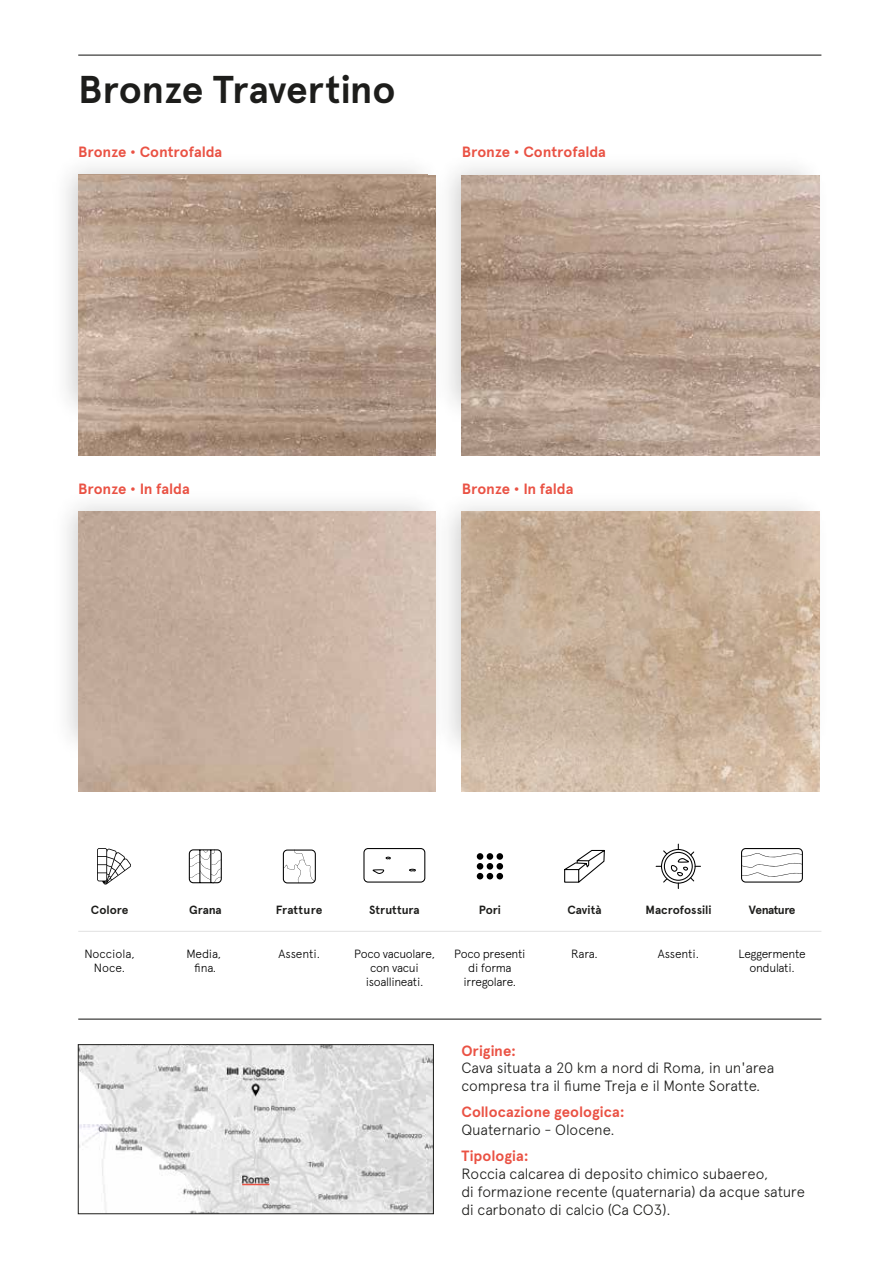
<style>
.page{position:relative;width:893px;height:1263px;background:#fff}
.page>*{position:absolute;margin:0;border:0;box-sizing:border-box;transform-origin:0 0}
.t1{font:700 38.7px "Apercu";letter-spacing:-.005em;color:#1d1d1b}
.t2{font:300 14.85px/17.9px "Apercu";letter-spacing:-.015em;color:#1d1d1b}
.t3{font:700 14.85px "Apercu";letter-spacing:-.005em;color:#ea5244}
.t4{font:300 11.85px/14.2px "Apercu";letter-spacing:-.025em;color:#010101;text-align:center}
.t5{font:700 11.85px "Apercu";letter-spacing:-.005em;color:#1d1d1b}
.t6{font:300 11.85px/14.2px "Apercu";color:#010101;text-align:center}
.t7{font:700 11.85px "Apercu";letter-spacing:-.045em;color:#1d1d1b}
</style>
<div class="page">
<img style="left:404px;top:160px;width:416px;height:295px">
<img style="left:404px;top:497px;width:416px;height:295px">
<img style="left:462px;top:176px;width:357px;height:279px">
<img style="left:78px;top:176px;width:358px;height:279px">
<img style="left:462px;top:511px;width:357px;height:280px">
<hr style="left:78px;top:55px;width:743px;height:1px;background:#1d1d1b">
<hr style="left:78px;top:1018px;width:743px;height:2px;background:#1d1d1b">
<hr style="left:78px;top:931px;width:743px;height:1px;background:#e3e3e3">
<svg style="left:97px;top:848px;width:34px;height:37px"></svg>
<svg style="left:188px;top:849px;width:34px;height:35px"></svg>
<div style="left:283px;top:849px;width:33px;height:34px;border:1px solid #010101;border-radius:4px"></div>
<svg style="left:283px;top:849px;width:32px;height:34px"></svg>
<div style="left:477px;top:853px;width:6px;height:7px;background:#010101;border-radius:50%"></div>
<div style="left:487px;top:853px;width:6px;height:7px;background:#010101;border-radius:50%"></div>
<div style="left:496px;top:863px;width:7px;height:6px;background:#010101;border-radius:50%"></div>
<svg style="left:477px;top:863px;width:16px;height:16px"></svg>
<div style="left:496px;top:873px;width:7px;height:6px;background:#010101;border-radius:50%"></div>
<div style="left:496px;top:853px;width:7px;height:7px;background:#010101;border-radius:50%"></div>
<svg style="left:564px;top:849px;width:41px;height:34px"></svg>
<svg style="left:655px;top:843px;width:46px;height:46px"></svg>
<div style="left:363px;top:848px;width:62px;height:34px;border:1px solid #010101;border-radius:4px"></div>
<svg style="left:373px;top:856px;width:43px;height:18px"></svg>
<div style="left:741px;top:848px;width:62px;height:34px;border:1px solid #010101;border-radius:4px"></div>
<svg style="left:741px;top:853px;width:62px;height:4px"></svg>
<svg style="left:741px;top:863px;width:62px;height:14px"></svg>
<img style="left:80px;top:1046px;width:352px;height:166px">
<div style="left:78px;top:1044px;width:356px;height:170px;border:1px solid #1d1d1b"></div>
<svg style="left:242px;top:1184px;width:27px;height:1px"></svg>
<h1 class="t1" style="left:78px;top:66px;width:319px">Bronze Travertino</h1>
<p class="t3" style="left:78px;top:143px;width:146px">Bronze • Controfalda</p>
<p class="t3" style="left:462px;top:143px;width:146px">Bronze • Controfalda</p>
<p class="t3" style="left:78px;top:479px;width:113px">Bronze • In falda</p>
<p class="t3" style="left:462px;top:479px;width:113px">Bronze • In falda</p>
<p class="t5" style="left:91px;top:902px;width:39px">Colore</p>
<p class="t6" style="left:84px;top:946px;width:52px">Nocciola,<br>Noce.</p>
<p class="t4" style="left:186px;top:946px;width:36px">Media, fina.</p>
<p class="t5" style="left:189px;top:902px;width:34px">Grana</p>
<p class="t5" style="left:276px;top:902px;width:48px">Fratture</p>
<p class="t5" style="left:479px;top:902px;width:24px">Pori</p>
<p class="t5" style="left:369px;top:902px;width:52px">Struttura</p>
<p class="t5" style="left:567px;top:902px;width:36px">Cavità</p>
<p class="t5" style="left:646px;top:902px;width:67px">Macrofossili</p>
<p class="t7" style="left:749px;top:902px;width:48px">Venature</p>
<p class="t4" style="left:279px;top:946px;width:43px">Assenti.</p>
<p class="t4" style="left:354px;top:946px;width:82px">Poco vacuolare, con vacui isoallineati.</p>
<p class="t4" style="left:454px;top:946px;width:73px">Poco presenti di forma irregolare.</p>
<p class="t4" style="left:571px;top:946px;width:28px">Rara.</p>
<p class="t4" style="left:658px;top:946px;width:43px">Assenti.</p>
<p class="t4" style="left:738px;top:946px;width:69px">Leggermente ondulati.</p>
<p class="t3" style="left:461px;top:1041px;width:56px">Origine:</p>
<p class="t2" style="left:461px;top:1059px;width:314px">Cava situata a 20 km a nord di Roma, in un'area compresa tra il fiume Treja e il Monte Soratte.</p>
<p class="t3" style="left:461px;top:1102px;width:165px">Collocazione geologica:</p>
<p class="t2" style="left:461px;top:1120px;width:155px">Quaternario - Olocene.</p>
<p class="t3" style="left:461px;top:1147px;width:69px">Tipologia:</p>
<p class="t2" style="left:461px;top:1165px;width:345px">Roccia calcarea di deposito chimico subaereo,<br>di formazione recente (quaternaria) da acque sature di carbonato di calcio (Ca CO3).</p>
</div>
